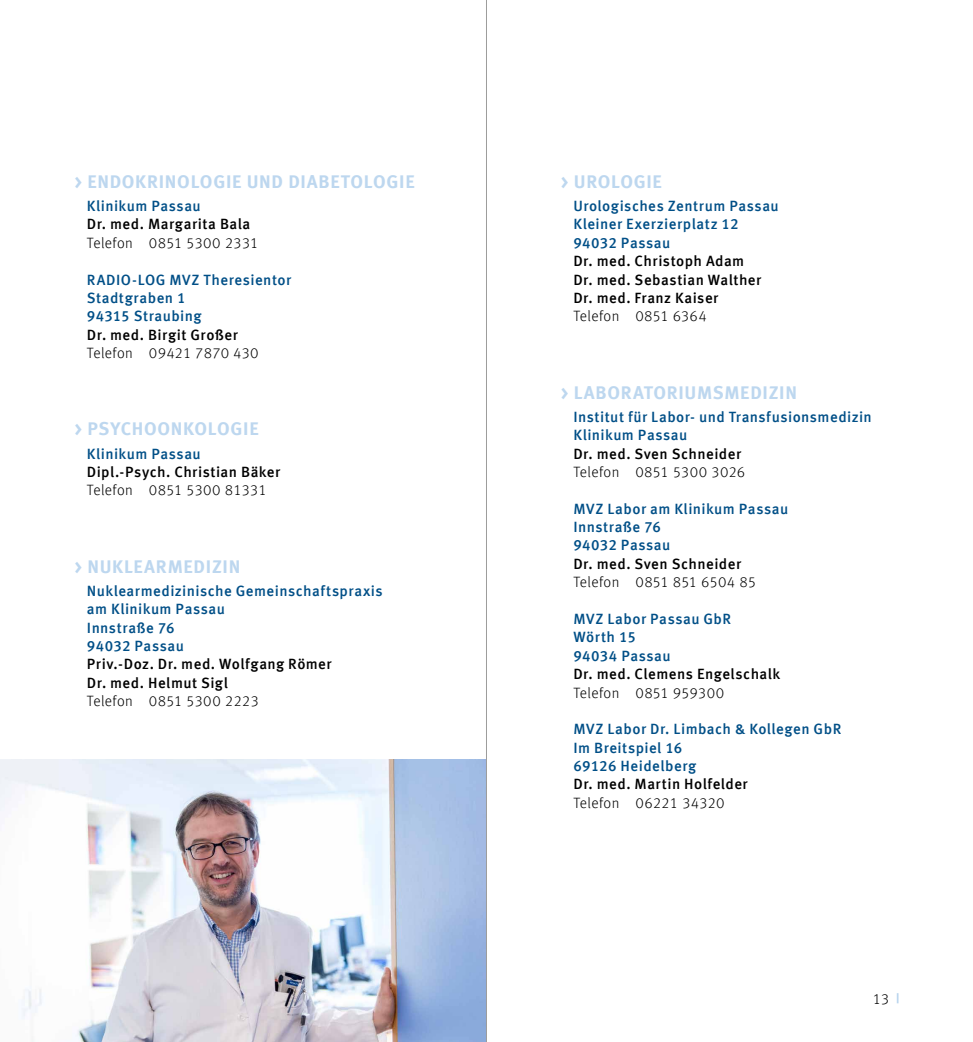
<style>
.page{position:relative;width:973px;height:1042px;background:#fff}
.page>*{position:absolute;margin:0;border:0;box-sizing:border-box;transform-origin:0 0}
.t1{font:700 18.38px "Meta Offc";letter-spacing:.035em;color:#bdd7ef}
.t2{font:500 14.88px/18.4px "Meta Offc";letter-spacing:.03em;color:#004f87}
.t3{font:500 14.88px/18.4px "Meta Offc";letter-spacing:.03em;color:#000}
.t4{font:300 14.88px "Meta Offc";letter-spacing:.02em;color:#000}
</style>
<div class="page">
<svg style="left:896px;top:993px;width:2px;height:10px"></svg>
<img style="left:0;top:759px;width:486px;height:283px">
<hr style="left:486px;top:0;width:1px;height:1042px;background:#9d9d9c">
<p class="t1" style="left:74px;top:170px;width:341px">&gt; ENDOKRINOLOGIE UND DIABETOLOGIE</p>
<p class="t2" style="left:87px;top:197px;width:115px">Klinikum Passau</p>
<p class="t3" style="left:87px;top:216px;width:165px">Dr. med. Margarita Bala</p>
<p class="t4" style="left:87px;top:234px;width:173px">Telefon 0851 5300 2331</p>
<p class="t2" style="left:87px;top:271px;width:206px">RADIO-LOG MVZ Theresientor<br>Stadtgraben 1<br>94315 Straubing</p>
<p class="t3" style="left:87px;top:326px;width:152px">Dr. med. Birgit Großer</p>
<p class="t4" style="left:87px;top:344px;width:173px">Telefon 09421 7870 430</p>
<p class="t1" style="left:74px;top:418px;width:186px">&gt; PSYCHOONKOLOGIE</p>
<p class="t2" style="left:87px;top:445px;width:115px">Klinikum Passau</p>
<p class="t3" style="left:87px;top:463px;width:195px">Dipl.-Psych. Christian Bäker</p>
<p class="t4" style="left:87px;top:482px;width:181px">Telefon 0851 5300 81331</p>
<p class="t1" style="left:74px;top:555px;width:167px">&gt; NUKLEARMEDIZIN</p>
<p class="t2" style="left:87px;top:582px;width:297px">Nuklearmedizinische Gemeinschaftspraxis am Klinikum Passau<br>Innstraße 76<br>94032 Passau</p>
<p class="t3" style="left:87px;top:655px;width:246px">Priv.-Doz. Dr. med. Wolfgang Römer<br>Dr. med. Helmut Sigl</p>
<p class="t4" style="left:87px;top:692px;width:173px">Telefon 0851 5300 2223</p>
<p class="t1" style="left:561px;top:170px;width:102px">&gt; UROLOGIE</p>
<p class="t2" style="left:573px;top:197px;width:207px">Urologisches Zentrum Passau<br>Kleiner Exerzierplatz 12<br>94032 Passau</p>
<p class="t3" style="left:573px;top:252px;width:189px">Dr. med. Christoph Adam<br>Dr. med. Sebastian Walther<br>Dr. med. Franz Kaiser</p>
<p class="t4" style="left:573px;top:308px;width:135px">Telefon 0851 6364</p>
<p class="t1" style="left:561px;top:381px;width:237px">&gt; LABORATORIUMSMEDIZIN</p>
<p class="t2" style="left:573px;top:408px;width:300px">Institut für Labor- und Transfusionsmedizin<br>Klinikum Passau</p>
<p class="t3" style="left:573px;top:445px;width:169px">Dr. med. Sven Schneider</p>
<p class="t4" style="left:573px;top:463px;width:173px">Telefon 0851 5300 3026</p>
<p class="t2" style="left:573px;top:500px;width:216px">MVZ Labor am Klinikum Passau<br>Innstraße 76<br>94032 Passau</p>
<p class="t3" style="left:573px;top:555px;width:169px">Dr. med. Sven Schneider</p>
<p class="t4" style="left:573px;top:573px;width:184px">Telefon 0851 851 6504 85</p>
<p class="t2" style="left:573px;top:610px;width:159px">MVZ Labor Passau GbR<br>Wörth 15<br>94034 Passau</p>
<p class="t3" style="left:573px;top:665px;width:208px">Dr. med. Clemens Engelschalk</p>
<p class="t4" style="left:573px;top:684px;width:152px">Telefon 0851 959300</p>
<p class="t2" style="left:573px;top:720px;width:269px">MVZ Labor Dr. Limbach &amp; Kollegen GbR<br>Im Breitspiel 16<br>69126 Heidelberg</p>
<p class="t3" style="left:573px;top:775px;width:176px">Dr. med. Martin Holfelder</p>
<p class="t4" style="left:573px;top:794px;width:153px">Telefon 06221 34320</p>
<p class="t4" style="left:872px;top:991px;width:18px">13</p>
</div>
